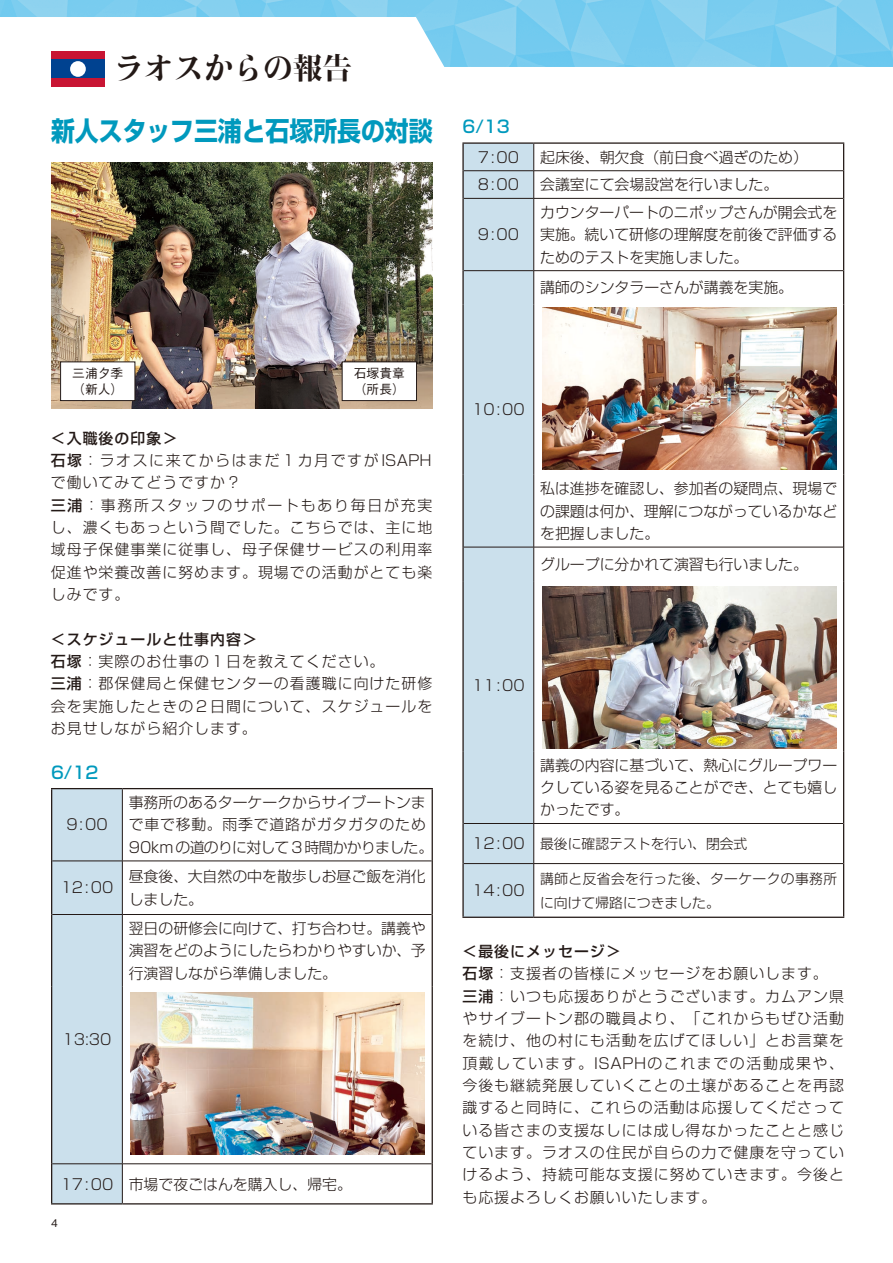
<style>
.page{position:relative;width:893px;height:1263px;background:#fff}
.page>*{position:absolute;margin:0;border:0;box-sizing:border-box;transform-origin:0 0}
.t1{font:800 29.7px "Kocho Std";color:#231916}
.t2{font:700 26.55px "Shin Go Pro";letter-spacing:-.005em;color:#0099bd;scale:.9 1}
.t3{font:500 16.95px "Shin Go Pro";color:#0099bd}
.t4{font:300 14.85px/22.4px "Shin Go Pro";letter-spacing:.07em;color:#231916;text-align:justify}
.t5{font:300 14.85px/22.4px "Shin Go Pro";color:#231916}
.t6{font:300 13.8px/24.2px "Shin Go Pro";letter-spacing:.025em;color:#231916}
.t7{font:300 13.8px "Shin Go Pro";color:#231916}
.t8{font:500 12.75px/16.6px "Gothic BBB Pro";color:#231916}
.t9{font:500 10.65px "Gothic BBB Pro";color:#231916}
.s1{font-weight:500}
.s2{font-size:14.85px}
</style>
<div class="page">
<svg style="left:0;top:0;width:893px;height:67px"></svg>
<img style="left:51px;top:163px;width:382px;height:245px">
<div style="left:342px;top:362px;width:74px;height:39px;background:#fff"></div>
<div style="left:342px;top:362px;width:75px;height:39px;border:1px solid #231916"></div>
<div style="left:61px;top:362px;width:74px;height:39px;background:#fff"></div>
<div style="left:60px;top:362px;width:75px;height:39px;border:1px solid #231916"></div>
<div style="left:51px;top:51px;width:54px;height:36px;background:#c81533"></div>
<div style="left:51px;top:60px;width:54px;height:18px;background:#004290"></div>
<div style="left:70px;top:61px;width:16px;height:16px;background:#fff;border-radius:50%"></div>
<svg style="left:52px;top:789px;width:70px;height:414px"></svg>
<hr style="left:51px;top:788px;width:71px;height:1px;background:#231916">
<hr style="left:51px;top:789px;width:1px;height:72px;background:#231916">
<hr style="left:122px;top:788px;width:311px;height:1px;background:#231916">
<hr style="left:432px;top:789px;width:1px;height:72px;background:#231916">
<hr style="left:51px;top:861px;width:1px;height:53px;background:#231916">
<hr style="left:432px;top:861px;width:1px;height:53px;background:#231916">
<hr style="left:51px;top:914px;width:1px;height:73px;background:#231916">
<hr style="left:51px;top:987px;width:1px;height:177px;background:#231916">
<hr style="left:432px;top:914px;width:1px;height:73px;background:#231916">
<hr style="left:432px;top:987px;width:1px;height:177px;background:#231916">
<hr style="left:51px;top:1164px;width:1px;height:39px;background:#231916">
<hr style="left:432px;top:1164px;width:1px;height:39px;background:#231916">
<hr style="left:51px;top:1203px;width:71px;height:1px;background:#231916">
<hr style="left:122px;top:1203px;width:311px;height:1px;background:#231916">
<hr style="left:122px;top:789px;width:1px;height:72px;background:#231916">
<hr style="left:52px;top:861px;width:70px;height:1px;background:#231916">
<hr style="left:122px;top:861px;width:310px;height:1px;background:#231916">
<hr style="left:122px;top:861px;width:1px;height:53px;background:#231916">
<hr style="left:52px;top:914px;width:70px;height:1px;background:#231916">
<hr style="left:122px;top:914px;width:310px;height:1px;background:#231916">
<hr style="left:122px;top:915px;width:1px;height:72px;background:#231916">
<hr style="left:122px;top:987px;width:1px;height:176px;background:#231916">
<hr style="left:52px;top:1163px;width:70px;height:1px;background:#231916">
<hr style="left:122px;top:1163px;width:310px;height:1px;background:#231916">
<hr style="left:122px;top:1164px;width:1px;height:39px;background:#231916">
<img style="left:131px;top:992px;width:293px;height:162px">
<div style="left:464px;top:144px;width:69px;height:773px;background:#cbe0ec"></div>
<hr style="left:462px;top:142px;width:72px;height:2px;background:#231916">
<hr style="left:462px;top:144px;width:2px;height:27px;background:#231916">
<hr style="left:534px;top:142px;width:310px;height:2px;background:#231916">
<hr style="left:462px;top:171px;width:2px;height:27px;background:#231916">
<svg style="left:843px;top:144px;width:1px;height:54px"></svg>
<hr style="left:462px;top:198px;width:2px;height:73px;background:#231916">
<hr style="left:843px;top:198px;width:1px;height:73px;background:#231916">
<hr style="left:462px;top:271px;width:2px;height:34px;background:#231916">
<hr style="left:843px;top:271px;width:1px;height:34px;background:#231916">
<hr style="left:462px;top:305px;width:2px;height:170px;background:#231916">
<hr style="left:843px;top:305px;width:1px;height:170px;background:#231916">
<hr style="left:462px;top:475px;width:2px;height:72px;background:#231916">
<hr style="left:843px;top:475px;width:1px;height:72px;background:#231916">
<hr style="left:462px;top:547px;width:2px;height:34px;background:#231916">
<hr style="left:843px;top:547px;width:1px;height:34px;background:#231916">
<hr style="left:462px;top:581px;width:2px;height:170px;background:#231916">
<hr style="left:843px;top:581px;width:1px;height:170px;background:#231916">
<hr style="left:462px;top:751px;width:2px;height:72px;background:#231916">
<hr style="left:843px;top:751px;width:1px;height:72px;background:#231916">
<hr style="left:462px;top:823px;width:2px;height:40px;background:#231916">
<hr style="left:843px;top:823px;width:1px;height:40px;background:#231916">
<hr style="left:462px;top:863px;width:2px;height:54px;background:#231916">
<hr style="left:843px;top:863px;width:1px;height:54px;background:#231916">
<hr style="left:462px;top:917px;width:72px;height:1px;background:#231916">
<hr style="left:534px;top:917px;width:310px;height:1px;background:#231916">
<hr style="left:464px;top:170px;width:70px;height:1px;background:#231916">
<hr style="left:534px;top:170px;width:309px;height:1px;background:#231916">
<svg style="left:533px;top:144px;width:1px;height:54px"></svg>
<hr style="left:464px;top:198px;width:70px;height:1px;background:#231916">
<hr style="left:534px;top:198px;width:309px;height:1px;background:#231916">
<hr style="left:533px;top:199px;width:1px;height:71px;background:#231916">
<hr style="left:464px;top:270px;width:70px;height:1px;background:#231916">
<hr style="left:534px;top:270px;width:309px;height:1px;background:#231916">
<hr style="left:533px;top:271px;width:1px;height:34px;background:#231916">
<hr style="left:533px;top:305px;width:1px;height:170px;background:#231916">
<hr style="left:533px;top:475px;width:1px;height:72px;background:#231916">
<hr style="left:464px;top:547px;width:70px;height:1px;background:#231916">
<hr style="left:534px;top:547px;width:309px;height:1px;background:#231916">
<hr style="left:533px;top:547px;width:1px;height:34px;background:#231916">
<hr style="left:533px;top:581px;width:1px;height:170px;background:#231916">
<hr style="left:533px;top:751px;width:1px;height:72px;background:#231916">
<hr style="left:464px;top:823px;width:70px;height:1px;background:#231916">
<hr style="left:534px;top:823px;width:309px;height:1px;background:#231916">
<hr style="left:533px;top:824px;width:1px;height:39px;background:#231916">
<hr style="left:464px;top:863px;width:70px;height:1px;background:#231916">
<hr style="left:534px;top:863px;width:309px;height:1px;background:#231916">
<hr style="left:533px;top:864px;width:1px;height:53px;background:#231916">
<img style="left:543px;top:308px;width:293px;height:161px">
<img style="left:543px;top:587px;width:293px;height:161px">
<h1 class="t1" style="left:114px;top:44px;width:240px">ラオスからの報告</h1>
<h2 class="t2" style="left:51px;top:110px;width:426px">新人スタッフ三浦と石塚所長の対談</h2>
<p class="t8" style="left:72px;top:363px;width:53px">三浦夕季（新人）</p>
<p class="t8" style="left:354px;top:363px;width:53px">石塚貴章（所長）</p>
<p class="t4" style="left:51px;top:425px;width:383px;text-align:left"><span class="s1">＜入職後の印象＞<br>石塚</span>：ラオスに来てからはまだ１カ月ですがISAPHで働いてみてどうですか？<br><span class="s1">三浦</span>：事務所スタッフのサポートもあり毎日が充実し、濃くもあっという間でした。こちらでは、主に地域母子保健事業に従事し、母子保健サービスの利用率促進や栄養改善に努めます。現場での活動がとても楽しみです。</p>
<p class="t4" style="left:51px;top:626px;width:383px;text-align:left"><span class="s1">＜スケジュールと仕事内容＞<br>石塚</span>：実際のお仕事の１日を教えてください。<br><span class="s1">三浦</span>：郡保健局と保健センターの看護職に向けた研修会を実施したときの２日間について、スケジュールをお見せしながら紹介します。</p>
<p class="t3" style="left:51px;top:758px;width:49px">6/12</p>
<p class="t4" style="left:66px;top:812px;width:43px">9:00</p>
<p class="t5" style="left:129px;top:789px;width:306px">事務所のあるターケークからサイブートンまで車で移動。雨季で道路がガタガタのため<br>90km の道のりに対して３時間かかりました。</p>
<p class="t4" style="left:61px;top:875px;width:54px">12:00</p>
<p class="t5" style="left:129px;top:863px;width:299px">昼食後、大自然の中を散歩しお昼ご飯を消化しました。</p>
<p class="t4" style="left:129px;top:915px;width:299px">翌日の研修会に向けて、打ち合わせ。講義や演習をどのようにしたらわかりやすいか、予行演習しながら準備しました。</p>
<p class="t4" style="left:62px;top:1026px;width:51px">13:30</p>
<p class="t5" style="left:61px;top:1171px;width:293px">17:00 市場で夜ごはんを購入し、帰宅。</p>
<p class="t9" style="left:51px;top:1214px;width:8px">4</p>
<p class="t3" style="left:462px;top:113px;width:49px">6/13</p>
<p class="t4" style="left:478px;top:144px;width:43px">7:00</p>
<p class="t5" style="left:540px;top:144px;width:269px">起床後、朝欠食（前日食べ過ぎのため）</p>
<p class="t4" style="left:478px;top:172px;width:43px">8:00</p>
<p class="t5" style="left:540px;top:172px;width:240px">会議室にて会場設営を行いました。</p>
<p class="t4" style="left:478px;top:222px;width:43px">9:00</p>
<p class="t4" style="left:540px;top:199px;width:299px">カウンターパートのニポップさんが開会式を実施。続いて研修の理解度を前後で評価するためのテストを実施しました。</p>
<p class="t5" style="left:540px;top:275px;width:254px">講師のシンタラーさんが講義を実施。</p>
<p class="t4" style="left:472px;top:396px;width:54px">10:00</p>
<p class="t4" style="left:540px;top:476px;width:299px">私は進捗を確認し、参加者の疑問点、現場での課題は何か、理解につながっているかなどを把握しました。</p>
<p class="t5" style="left:540px;top:551px;width:269px">グループに分かれて演習も行いました。</p>
<p class="t4" style="left:472px;top:672px;width:54px">11:00</p>
<p class="t4" style="left:540px;top:752px;width:299px">講義の内容に基づいて、熱心にグループワークしている姿を見ることができ、とても嬉しかったです。</p>
<p class="t7" style="left:472px;top:832px;width:277px"><span class="s2">12:00</span> 最後に確認テストを行い、閉会式</p>
<p class="t4" style="left:472px;top:877px;width:54px">14:00</p>
<p class="t6" style="left:540px;top:864px;width:299px">講師と反省会を行った後、ターケークの事務所に向けて帰路につきました。</p>
<p class="t4" style="left:462px;top:938px;width:383px;text-align:left"><span class="s1">＜最後にメッセージ＞<br>石塚</span>：支援者の皆様にメッセージをお願いします。<span class="s1">三浦</span>：いつも応援ありがとうございます。カムアン県やサイブートン郡の職員より、「これからもぜひ活動を続け、他の村にも活動を広げてほしい」とお言葉を頂戴しています。ISAPHのこれまでの活動成果や、今後も継続発展していくことの土壌があることを再認識すると同時に、これらの活動は応援してくださっている皆さまの支援なしには成し得なかったことと感じています。ラオスの住民が自らの力で健康を守っていけるよう、持続可能な支援に努めていきます。今後とも応援よろしくお願いいたします。</p>
</div>
